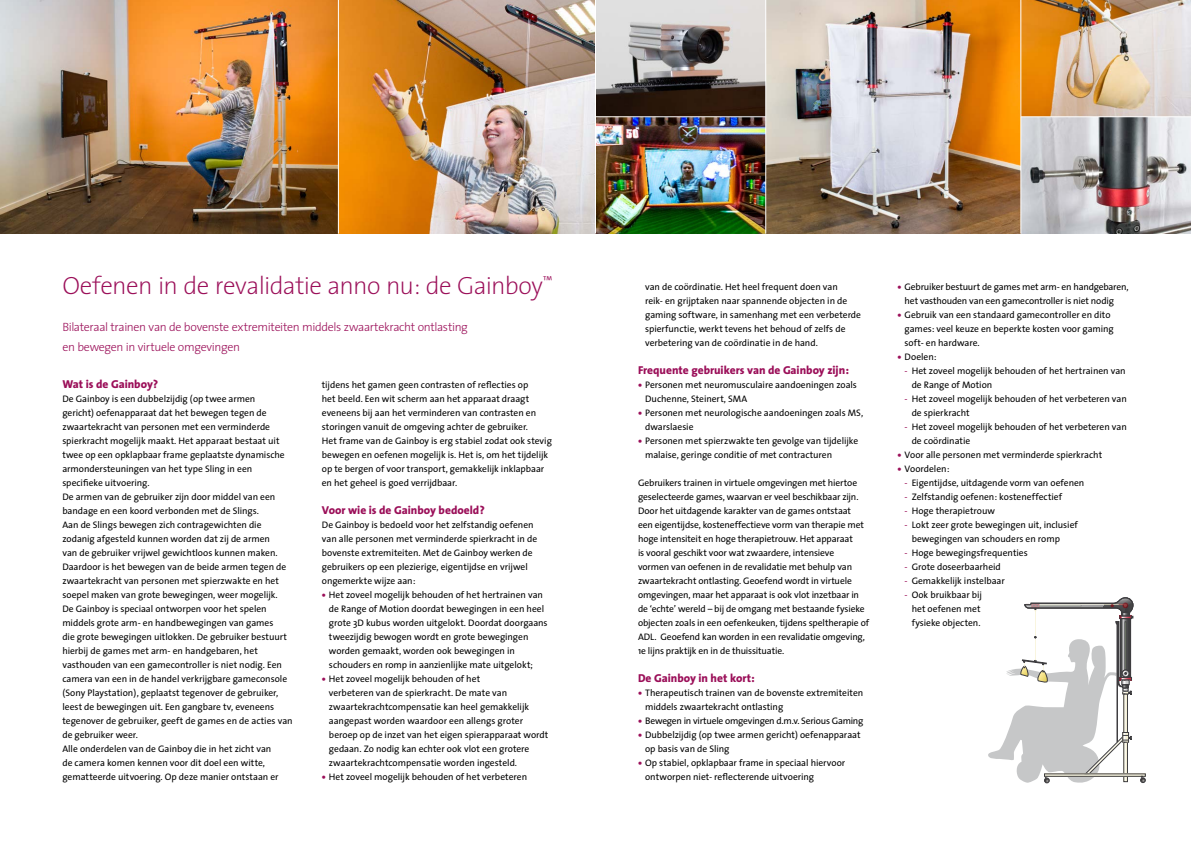
<style>
.page{position:relative;width:1191px;height:842px;background:#fff}
.page>*{position:absolute;margin:0;border:0;box-sizing:border-box;transform-origin:0 0}
.t1{font:200 25px "The Sans";letter-spacing:-.025em;color:#9b0f59}
.t2{font:300 12px/20px "The Sans";letter-spacing:-.03em;color:#9b0f59}
.t3{font:800 11.5px "The Sans";letter-spacing:-.005em;color:#9b0f59}
.t4{font:9.5px/14px "The Sans";letter-spacing:-.005em;color:#000}
.t5{font:9.5px "The Sans";letter-spacing:-.025em;color:#000}
.s1{font-family:"The Sans Extra Bold Caps";color:#9b0f59}
.s2{color:#9b0f59}
</style>
<div class="page">
<img style="left:0;top:0;width:1191px;height:234px">
<img style="left:339px;top:0;width:256px;height:234px">
<svg style="left:1021px;top:118px;width:170px;height:116px;background:#aea8ac"></svg>
<img style="left:766px;top:0;width:254px;height:234px">
<svg style="left:596px;top:0;width:169px;height:117px;background:#928b88"></svg>
<hr style="left:338px;top:0;width:1px;height:234px;background:#fff">
<hr style="left:765px;top:0;width:1px;height:234px;background:#fff">
<hr style="left:1020px;top:0;width:1px;height:234px;background:#fff">
<hr style="left:1020px;top:117px;width:171px;height:1px;background:#fff">
<hr style="left:595px;top:117px;width:170px;height:1px;background:#fff">
<hr style="left:595px;top:0;width:1px;height:234px;background:#fff">
<svg style="left:1140px;top:776px;width:5px;height:7px"></svg>
<svg style="left:988px;top:598px;width:145px;height:185px"></svg>
<h1 class="t1" style="left:62px;top:265px;width:492px">Oefenen in de revalidatie anno nu: de Gainboy<sup>™</sup></h1>
<p class="t2" style="left:62px;top:316px;width:407px">Bilateraal trainen van de bovenste extremiteiten middels zwaartekracht ontlasting en bewegen in virtuele omgevingen</p>
<p class="t3" style="left:62px;top:374px;width:97px">Wat is de Gainboy?</p>
<p class="t4" style="left:62px;top:391px;width:232px">De Gainboy is een dubbelzijdig (op twee armen<br>gericht) oefenapparaat dat het bewegen tegen de zwaartekracht van personen met een verminderde spierkracht mogelijk maakt. Het apparaat bestaat uit twee op een opklapbaar frame geplaatste dynamische armondersteuningen van het type Sling in een specifieke uitvoering.<br>De armen van de gebruiker zijn door middel van een bandage en een koord verbonden met de Slings.<br>Aan de Slings bewegen zich contragewichten die zodanig afgesteld kunnen worden dat zij de armen<br>van de gebruiker vrijwel gewichtloos kunnen maken.<br>Daardoor is het bewegen van de beide armen tegen de zwaartekracht van personen met spierzwakte en het soepel maken van grote bewegingen, weer mogelijk.<br>De Gainboy is speciaal ontworpen voor het spelen middels grote arm- en handbewegingen van games<br>die grote bewegingen uitlokken. De gebruiker bestuurt hierbij de games met arm- en handgebaren, het vasthouden van een gamecontroller is niet nodig. Een camera van een in de handel verkrijgbare gameconsole (Sony Playstation), geplaatst tegenover de gebruiker, leest de bewegingen uit. Een gangbare tv, eveneens tegenover de gebruiker, geeft de games en de acties van de gebruiker weer.<br>Alle onderdelen van de Gainboy die in het zicht van<br>de camera komen kennen voor dit doel een witte, gematteerde uitvoering. Op deze manier ontstaan er</p>
<p class="t4" style="left:322px;top:377px;width:232px">tijdens het gamen geen contrasten of reflecties op<br>het beeld. Een wit scherm aan het apparaat draagt eveneens bij aan het verminderen van contrasten en storingen vanuit de omgeving achter de gebruiker.<br>Het frame van de Gainboy is erg stabiel zodat ook stevig bewegen en oefenen mogelijk is. Het is, om het tijdelijk op te bergen of voor transport, gemakkelijk inklapbaar en het geheel is goed verrijdbaar.</p>
<p class="t3" style="left:322px;top:500px;width:164px">Voor wie is de Gainboy bedoeld?</p>
<p class="t4" style="left:322px;top:517px;width:217px">De Gainboy is bedoeld voor het zelfstandig oefenen van alle personen met verminderde spierkracht in de bovenste extremiteiten. Met de Gainboy werken de gebruikers op een plezierige, eigentijdse en vrijwel ongemerkte wijze aan:</p>
<p class="t4" style="left:329px;top:587px;width:220px;text-indent:-7px"><span class="s1">•</span> Het zoveel mogelijk behouden of het hertrainen van de Range of Motion doordat bewegingen in een heel grote 3D kubus worden uitgelokt. Doordat doorgaans tweezijdig bewogen wordt en grote bewegingen worden gemaakt, worden ook bewegingen in schouders en romp in aanzienlijke mate uitgelokt;</p>
<p class="t4" style="left:329px;top:671px;width:221px;text-indent:-7px"><span class="s1">•</span> Het zoveel mogelijk behouden of het<br>verbeteren van de spierkracht. De mate van zwaartekrachtcompensatie kan heel gemakkelijk aangepast worden waardoor een allengs groter beroep op de inzet van het eigen spierapparaat wordt gedaan. Zo nodig kan echter ook vlot een grotere zwaartekrachtcompensatie worden ingesteld.</p>
<p class="t4" style="left:322px;top:769px;width:207px"><span class="s1">•</span> Het zoveel mogelijk behouden of het verbeteren</p>
<p class="t4" style="left:645px;top:279px;width:217px">van de coördinatie. Het heel frequent doen van<br>reik- en grijptaken naar spannende objecten in de gaming software, in samenhang met een verbeterde spierfunctie, werkt tevens het behoud of zelfs de verbetering van de coördinatie in de hand.</p>
<p class="t3" style="left:638px;top:360px;width:212px">Frequente gebruikers van de Gainboy zijn:</p>
<p class="t4" style="left:645px;top:377px;width:213px;text-indent:-7px"><span class="s1">•</span> Personen met neuromusculaire aandoeningen zoals<br>Duchenne, Steinert, SMA</p>
<p class="t4" style="left:645px;top:405px;width:219px;text-indent:-7px"><span class="s1">•</span> Personen met neurologische aandoeningen zoals MS, dwarslaesie</p>
<p class="t4" style="left:645px;top:433px;width:215px;text-indent:-7px"><span class="s1">•</span> Personen met spierzwakte ten gevolge van tijdelijke malaise, geringe conditie of met contracturen</p>
<p class="t4" style="left:638px;top:475px;width:233px">Gebruikers trainen in virtuele omgevingen met hiertoe geselecteerde games, waarvan er veel beschikbaar zijn.<br>Door het uitdagende karakter van de games ontstaat<br>een eigentijdse, kosteneffectieve vorm van therapie met hoge intensiteit en hoge therapietrouw. Het apparaat<br>is vooral geschikt voor wat zwaardere, intensieve<br>vormen van oefenen in de revalidatie met behulp van zwaartekracht ontlasting. Geoefend wordt in virtuele omgevingen, maar het apparaat is ook vlot inzetbaar in de ‘echte’ wereld – bij de omgang met bestaande fysieke objecten zoals in een oefenkeuken, tijdens speltherapie of ADL. Geoefend kan worden in een revalidatie omgeving, 1e lijns praktijk en in de thuissituatie.</p>
<p class="t3" style="left:638px;top:668px;width:118px">De Gainboy in het kort:</p>
<p class="t4" style="left:645px;top:685px;width:220px;text-indent:-7px"><span class="s1">•</span> Therapeutisch trainen van de bovenste extremiteiten middels zwaartekracht ontlasting</p>
<p class="t5" style="left:638px;top:712px;width:227px"><span class="s1">•</span> Bewegen in virtuele omgevingen d.m.v. Serious Gaming</p>
<p class="t4" style="left:645px;top:727px;width:217px;text-indent:-7px"><span class="s1">•</span> Dubbelzijdig (op twee armen gericht) oefenapparaat op basis van de Sling</p>
<p class="t4" style="left:645px;top:755px;width:202px;text-indent:-7px"><span class="s1">•</span> Op stabiel, opklapbaar frame in speciaal hiervoor ontworpen niet- reflecterende uitvoering</p>
<p class="t4" style="left:904px;top:279px;width:225px;text-indent:-7px"><span class="s1">•</span> Gebruiker bestuurt de games met arm- en handgebaren, het vasthouden van een gamecontroller is niet nodig</p>
<p class="t4" style="left:904px;top:307px;width:211px;text-indent:-7px"><span class="s1">•</span> Gebruik van een standaard gamecontroller en dito games: veel keuze en beperkte kosten voor gaming soft- en hardware.</p>
<p class="t4" style="left:897px;top:349px;width:41px"><span class="s1">•</span> Doelen:</p>
<p class="t4" style="left:911px;top:363px;width:215px;text-indent:-7px"><span class="s2">-</span> Het zoveel mogelijk behouden of het hertrainen van de Range of Motion</p>
<p class="t4" style="left:911px;top:391px;width:217px;text-indent:-7px"><span class="s2">-</span> Het zoveel mogelijk behouden of het verbeteren van de spierkracht</p>
<p class="t4" style="left:911px;top:419px;width:217px;text-indent:-7px"><span class="s2">-</span> Het zoveel mogelijk behouden of het verbeteren van de coördinatie</p>
<p class="t4" style="left:897px;top:447px;width:206px"><span class="s1">•</span> Voor alle personen met verminderde spierkracht</p>
<p class="t4" style="left:897px;top:461px;width:53px"><span class="s1">•</span> Voordelen:</p>
<p class="t4" style="left:904px;top:475px;width:181px"><span class="s2">-</span> Eigentijdse, uitdagende vorm van oefenen</p>
<p class="t4" style="left:904px;top:489px;width:159px"><span class="s2">-</span> Zelfstandig oefenen: kosteneffectief</p>
<p class="t4" style="left:904px;top:503px;width:92px"><span class="s2">-</span> Hoge therapietrouw</p>
<p class="t4" style="left:911px;top:517px;width:168px;text-indent:-7px"><span class="s2">-</span> Lokt zeer grote bewegingen uit, inclusief bewegingen van schouders en romp</p>
<p class="t4" style="left:904px;top:545px;width:125px"><span class="s2">-</span> Hoge bewegingsfrequenties</p>
<p class="t4" style="left:904px;top:559px;width:98px"><span class="s2">-</span> Grote doseerbaarheid</p>
<p class="t4" style="left:904px;top:573px;width:102px"><span class="s2">-</span> Gemakkelijk instelbaar</p>
<p class="t4" style="left:904px;top:587px;width:79px;text-align:center"><span class="s2">-</span> Ook bruikbaar bij het oefenen met fysieke objecten.</p>
</div>
